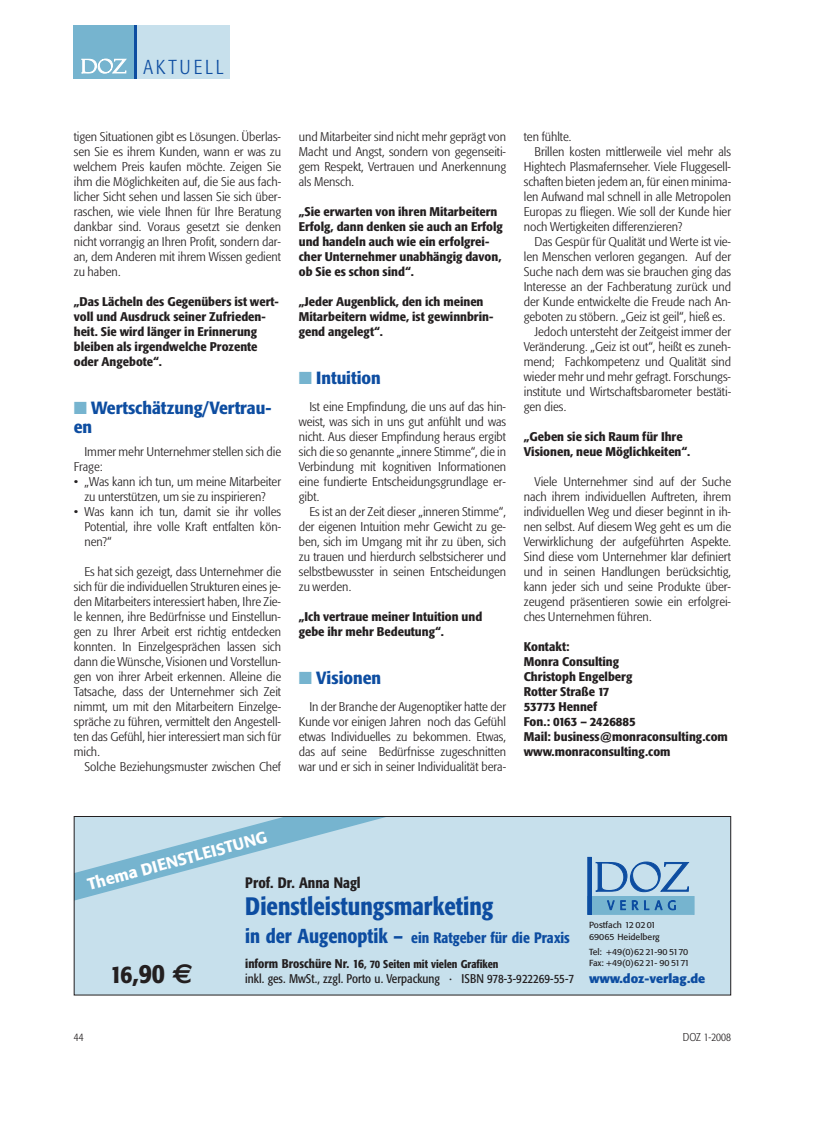
<style>
.page{position:relative;width:815px;height:1124px;background:#fff}
.page>*{position:absolute;margin:0;border:0;box-sizing:border-box;transform-origin:0 0}
.t1{font:500 27.5px "Formata Condensed BQ";color:#231f20}
.t2{font:500 25px "Formata Condensed BQ";color:#0d4da1}
.t3{font:300 20px "Formata Condensed BQ";letter-spacing:.145em;color:#0d4da1}
.t4{font:500 17.5px/18.8px "Formata Condensed BQ";color:#0d4da1;scale:1.1 1}
.t5{font:500 16.25px "Formata BQ";color:#fff}
.t6{font:500 15px "Formata Condensed BQ";color:#0d4da1}
.t7{font:500 15px "Formata Condensed BQ";color:#231f20}
.t8{font:300 12.5px/15px "Formata Condensed BQ";color:#231f20;text-align:justify;scale:1.1 1}
.t9{font:500 12.5px/15px "Formata Condensed BQ";color:#231f20;scale:1.1 1}
.t10{font:12.5px "Formata Condensed BQ";color:#231f20}
.t11{font:700 12.5px "Formata BQ";color:#0d4da1}
.t12{font:500 11.25px "Formata Condensed BQ";color:#231f20}
.t13{font:300 11.25px "Formata Condensed BQ";color:#231f20}
.t14{font:8.75px/11.2px "Formata BQ";color:#231f20}
.s1{color:#76b4cf}
.s2{font-size:20px}
.s3{font-size:12.5px}
.s4{font-size:25px}
.s5{font-family:"Euro Sans";font-weight:700}
</style>
<div class="page">
<div style="left:74px;top:26px;width:60px;height:53px;background:#76b4cf"></div>
<svg style="left:82px;top:59px;width:44px;height:14px"></svg>
<svg style="left:134px;top:26px;width:4px;height:53px"></svg>
<div style="left:138px;top:26px;width:92px;height:53px;background:#c7e0ec"></div>
<div style="left:74px;top:816px;width:657px;height:179px;background:#c7e0ec"></div>
<svg style="left:76px;top:818px;width:306px;height:82px"></svg>
<div style="left:74px;top:816px;width:657px;height:179px;border:1px solid #231f20"></div>
<div style="left:588px;top:896px;width:106px;height:18px;background:#76b4cf"></div>
<svg style="left:596px;top:862px;width:93px;height:30px"></svg>
<svg style="left:607px;top:901px;width:7px;height:9px"></svg>
<svg style="left:621px;top:900px;width:5px;height:10px"></svg>
<svg style="left:632px;top:900px;width:6px;height:10px"></svg>
<svg style="left:644px;top:901px;width:5px;height:9px"></svg>
<svg style="left:655px;top:901px;width:7px;height:9px"></svg>
<svg style="left:668px;top:900px;width:7px;height:10px"></svg>
<div style="left:588px;top:857px;width:3px;height:57px;border:1px solid #0d4da1"></div>
<h3 class="t3" style="left:144px;top:58px;width:82px">AKTUELL</h3>
<p class="t8" style="left:74px;top:130px;width:190px">tigen Situationen gibt es Lösungen. Überlas&shy;sen Sie es ihrem Kunden, wann er was zu welchem Preis kaufen möchte. Zeigen Sie ihm die Möglichkeiten auf, die Sie aus fach&shy;licher Sicht sehen und lassen Sie sich über&shy;raschen, wie viele Ihnen für Ihre Beratung dankbar sind. Voraus gesetzt sie denken nicht vorrangig an Ihren Profit, sondern dar&shy;an, dem Anderen mit ihrem Wissen gedient zu haben.</p>
<p class="t9" style="left:74px;top:295px;width:188px">„Das Lächeln des Gegenübers ist wert&shy;voll und Ausdruck seiner Zufrieden&shy;heit. Sie wird länger in Erinnerung bleiben als irgendwelche Prozente oder Angebote“.</p>
<h3 class="t4" style="left:74px;top:400px;width:181px"><span class="s1">■</span> Wertschätzung/Vertrau&shy;en</h3>
<p class="t8" style="left:74px;top:445px;width:190px;text-indent:11px">Immer mehr Unternehmer stellen sich die<br>Frage:</p>
<p class="t8" style="left:74px;top:475px;width:190px;text-align:center">• „Was kann ich tun, um meine Mitarbeiter zu unterstützen, um sie zu inspirieren?</p>
<p class="t8" style="left:84px;top:505px;width:180px;text-indent:-11px">• Was kann ich tun, damit sie ihr volles Potential, ihre volle Kraft entfalten kön&shy;nen?“</p>
<p class="t8" style="left:74px;top:565px;width:190px;text-indent:11px">Es hat sich gezeigt, dass Unternehmer die sich für die individuellen Strukturen eines je&shy;den Mitarbeiters interessiert haben, Ihre Zie&shy;le kennen, ihre Bedürfnisse und Einstellun&shy;gen zu Ihrer Arbeit erst richtig entdecken konnten. In Einzelgesprächen lassen sich dann die Wünsche, Visionen und Vorstellun&shy;gen von ihrer Arbeit erkennen. Alleine die Tatsache, dass der Unternehmer sich Zeit nimmt, um mit den Mitarbeitern Einzelge&shy;spräche zu führen, vermittelt den Angestell&shy;ten das Gefühl, hier interessiert man sich für mich.</p>
<p class="t8" style="left:84px;top:760px;width:180px">Solche Beziehungsmuster zwischen Chef</p>
<p class="t8" style="left:299px;top:130px;width:190px">und Mitarbeiter sind nicht mehr geprägt von Macht und Angst, sondern von gegenseiti&shy;gem Respekt, Vertrauen und Anerkennung als Mensch.</p>
<p class="t9" style="left:299px;top:205px;width:187px">„Sie erwarten von ihren Mitarbeitern Erfolg, dann denken sie auch an Erfolg und handeln auch wie ein erfolgrei&shy;cher Unternehmer unabhängig davon, ob Sie es schon sind“.</p>
<p class="t9" style="left:299px;top:295px;width:178px">„Jeder Augenblick, den ich meinen<br>Mitarbeitern widme, ist gewinnbrin&shy;gend angelegt“.</p>
<h3 class="t4" style="left:299px;top:370px;width:76px"><span class="s1">■</span> Intuition</h3>
<p class="t8" style="left:299px;top:400px;width:190px;text-indent:11px">Ist eine Empfindung, die uns auf das hin&shy;weist, was sich in uns gut anfühlt und was nicht. Aus dieser Empfindung heraus ergibt sich die so genannte „innere Stimme“, die in Verbindung mit kognitiven Informationen eine fundierte Entscheidungsgrundlage er&shy;gibt.</p>
<p class="t8" style="left:299px;top:505px;width:190px;text-indent:11px">Es ist an der Zeit dieser „inneren Stimme“, der eigenen Intuition mehr Gewicht zu ge&shy;ben, sich im Umgang mit ihr zu üben, sich zu trauen und hierdurch selbstsicherer und selbstbewusster in seinen Entscheidungen zu werden.</p>
<p class="t9" style="left:299px;top:610px;width:168px">„Ich vertraue meiner Intuition und gebe ihr mehr Bedeutung“.</p>
<h3 class="t4" style="left:299px;top:670px;width:76px"><span class="s1">■</span> Visionen</h3>
<p class="t8" style="left:299px;top:700px;width:190px;text-indent:11px">In der Branche der Augenoptiker hatte der Kunde vor einigen Jahren noch das Gefühl etwas Individuelles zu bekommen. Etwas, das auf seine Bedürfnisse zugeschnitten war und er sich in seiner Individualität bera-</p>
<p class="t8" style="left:524px;top:130px;width:45px">ten fühlte.</p>
<p class="t8" style="left:534px;top:145px;width:180px">Brillen kosten mittlerweile viel mehr als</p>
<p class="t8" style="left:524px;top:160px;width:190px">Hightech Plasmafernseher. Viele Fluggesell-</p>
<p class="t8" style="left:524px;top:175px;width:190px">schaften bieten jedem an, für einen minima-</p>
<p class="t8" style="left:524px;top:190px;width:190px">len Aufwand mal schnell in alle Metropolen</p>
<p class="t8" style="left:524px;top:205px;width:190px">Europas zu fliegen. Wie soll der Kunde hier</p>
<p class="t8" style="left:524px;top:220px;width:146px">noch Wertigkeiten differenzieren?</p>
<p class="t8" style="left:534px;top:235px;width:180px">Das Gespür für Qualität und Werte ist vie-</p>
<p class="t8" style="left:524px;top:250px;width:190px">len Menschen verloren gegangen. Auf der</p>
<p class="t8" style="left:524px;top:265px;width:190px">Suche nach dem was sie brauchen ging das</p>
<p class="t8" style="left:524px;top:280px;width:190px">Interesse an der Fachberatung zurück und</p>
<p class="t8" style="left:524px;top:295px;width:190px">der Kunde entwickelte die Freude nach An-</p>
<p class="t8" style="left:524px;top:310px;width:185px">geboten zu stöbern. „Geiz ist geil“, hieß es.</p>
<p class="t8" style="left:534px;top:325px;width:180px">Jedoch untersteht der Zeitgeist immer der</p>
<p class="t8" style="left:524px;top:340px;width:190px">Veränderung. „Geiz ist out“, heißt es zuneh-</p>
<p class="t8" style="left:524px;top:355px;width:190px">mend; Fachkompetenz und Qualität sind</p>
<p class="t8" style="left:524px;top:370px;width:190px">wieder mehr und mehr gefragt. Forschungs-</p>
<p class="t8" style="left:524px;top:385px;width:190px">institute und Wirtschaftsbarometer bestäti-</p>
<p class="t8" style="left:524px;top:400px;width:40px">gen dies.</p>
<p class="t9" style="left:524px;top:430px;width:153px">„Geben sie sich Raum für Ihre<br>Visionen, neue Möglichkeiten“.</p>
<p class="t8" style="left:524px;top:475px;width:190px;text-indent:11px">Viele Unternehmer sind auf der Suche nach ihrem individuellen Auftreten, ihrem individuellen Weg und dieser beginnt in ih&shy;nen selbst. Auf diesem Weg geht es um die Verwirklichung der aufgeführten Aspekte.<br>Sind diese vom Unternehmer klar definiert und in seinen Handlungen berücksichtig, kann jeder sich und seine Produkte über&shy;zeugend präsentieren sowie ein erfolgrei&shy;ches Unternehmen führen.</p>
<p class="t9" style="left:524px;top:640px;width:187px">Kontakt:<br>Monra Consulting<br>Christoph Engelberg<br>Rotter Straße 17<br>53773 Hennef<br>Fon.: 0163 – 2426885<br>Mail: business@monraconsulting.com www.monraconsulting.com</p>
<h3 class="t5" style="left:86px;top:877px;width:187px;rotate:-15deg">Thema DIENSTLEISTUNG</h3>
<p class="t7" style="left:245px;top:876px;width:117px">Prof. Dr. Anna Nagl</p>
<h2 class="t2" style="left:245px;top:896px;width:250px">Dienstleistungsmarketing</h2>
<p class="t6" style="left:245px;top:931px;width:326px"><span class="s2">in der Augenoptik –</span> ein Ratgeber für die Praxis</p>
<p class="t12" style="left:245px;top:959px;width:255px"><span class="s3">inform Broschüre Nr. 16</span>, 70 Seiten mit vielen Grafiken</p>
<h1 class="t1" style="left:110px;top:961px;width:84px"><span class="s4">16</span>,90 <span class="s5">€</span></h1>
<p class="t10" style="left:245px;top:973px;width:330px">inkl. ges. MwSt., zzgl. Porto u. Verpackung · ISBN 978-3-922269-55-7</p>
<p class="t14" style="left:589px;top:920px;width:72px">Postfach 12 02 01<br>69065 Heidelberg</p>
<p class="t14" style="left:589px;top:946px;width:102px">Tel: +49(0)62 21-90 5170<br>Fax: +49(0)62 21- 90 5171</p>
<p class="t11" style="left:589px;top:972px;width:118px">www.doz-verlag.de</p>
<p class="t13" style="left:74px;top:1032px;width:11px">44</p>
<p class="t13" style="left:683px;top:1032px;width:50px">DOZ 1-2008</p>
</div>
